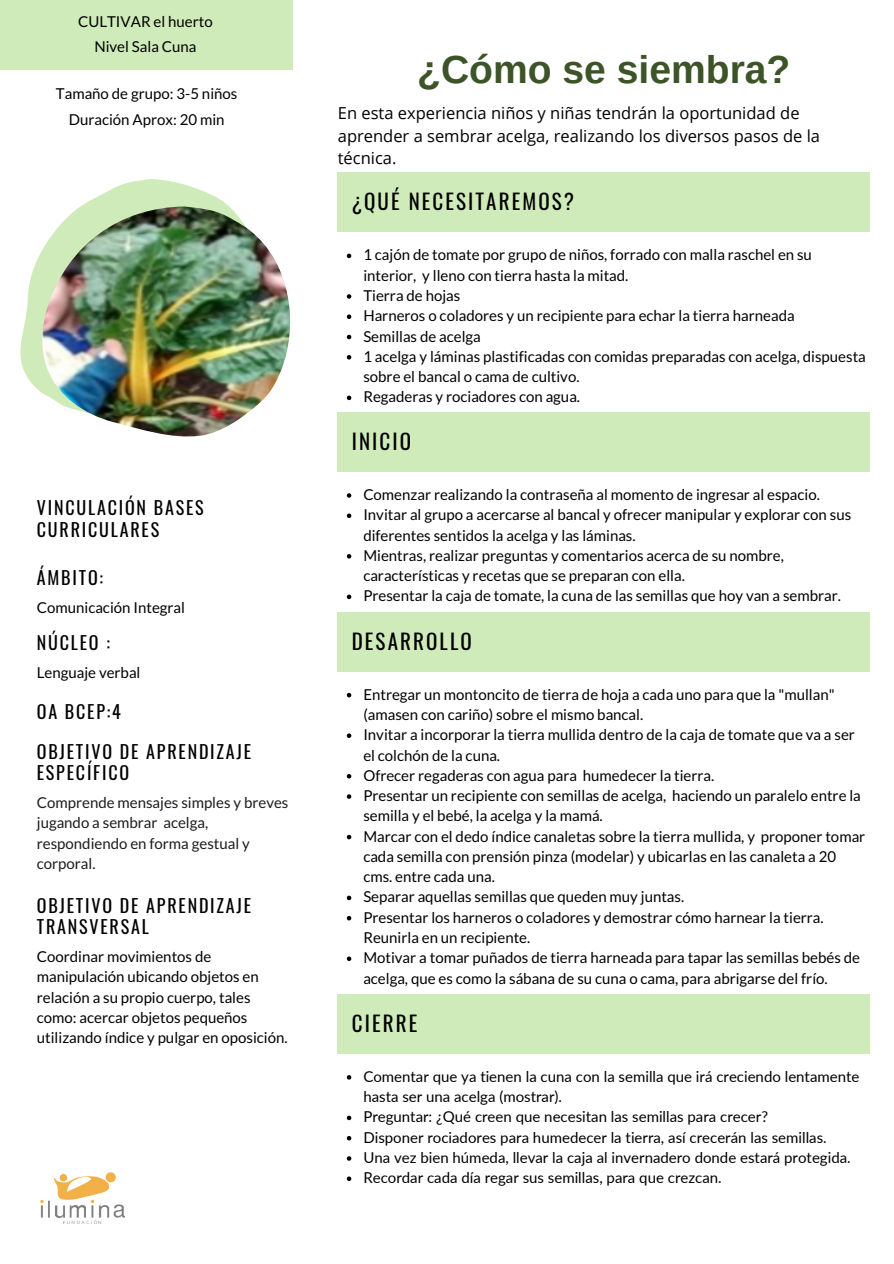
<style>
.page{position:relative;width:894px;height:1264px;background:#fff}
.page>*{position:absolute;margin:0;border:0;box-sizing:border-box;transform-origin:0 0}
.t1{font:700 39px "Arimo";color:#3c5428}
.t2{font:21px "Oswald";letter-spacing:.1em;color:#000}
.t3{font:18px/21.5px "Oswald";letter-spacing:.1em;color:#000}
.t4{font:16.5px/22.5px "Open Sans";color:#000}
.t5{font:15px/20.2px "Lato";color:#000}
.t6{font:15px/20.2px "Lato";color:#1c1b1f}
</style>
<div class="page">
<img style="left:40px;top:1172px;width:84px;height:51px">
<svg style="left:347px;top:254px;width:4px;height:4px"></svg>
<svg style="left:347px;top:294px;width:4px;height:5px"></svg>
<svg style="left:347px;top:314px;width:4px;height:5px"></svg>
<svg style="left:347px;top:335px;width:4px;height:4px"></svg>
<svg style="left:347px;top:355px;width:4px;height:4px"></svg>
<svg style="left:347px;top:395px;width:4px;height:5px"></svg>
<div style="left:338px;top:173px;width:531px;height:59px;background:#cfebb9"></div>
<svg style="left:347px;top:493px;width:4px;height:5px"></svg>
<svg style="left:347px;top:513px;width:4px;height:5px"></svg>
<svg style="left:347px;top:554px;width:4px;height:4px"></svg>
<svg style="left:347px;top:594px;width:4px;height:5px"></svg>
<div style="left:338px;top:412px;width:531px;height:59px;background:#cfebb9"></div>
<div style="left:0;top:0;width:293px;height:70px;background:#cfebb9"></div>
<svg style="left:347px;top:693px;width:4px;height:4px"></svg>
<svg style="left:347px;top:733px;width:4px;height:5px"></svg>
<svg style="left:347px;top:774px;width:4px;height:4px"></svg>
<svg style="left:347px;top:794px;width:4px;height:4px"></svg>
<svg style="left:347px;top:834px;width:4px;height:5px"></svg>
<svg style="left:347px;top:895px;width:4px;height:5px"></svg>
<svg style="left:347px;top:916px;width:4px;height:4px"></svg>
<svg style="left:347px;top:956px;width:4px;height:5px"></svg>
<div style="left:338px;top:612px;width:531px;height:59px;background:#cfebb9"></div>
<svg style="left:347px;top:1075px;width:4px;height:4px"></svg>
<svg style="left:347px;top:1115px;width:4px;height:5px"></svg>
<svg style="left:347px;top:1136px;width:4px;height:4px"></svg>
<svg style="left:347px;top:1156px;width:4px;height:4px"></svg>
<svg style="left:347px;top:1176px;width:4px;height:4px"></svg>
<div style="left:338px;top:994px;width:531px;height:59px;background:#cfebb9"></div>
<svg style="left:20px;top:179px;width:209px;height:214px"></svg>
<img style="left:42px;top:206px;width:248px;height:230px">
<p class="t5" style="left:78px;top:11px;width:136px">CULTIVAR el huerto</p>
<p class="t5" style="left:94px;top:36px;width:103px">Nivel Sala Cuna</p>
<p class="t5" style="left:56px;top:83px;width:183px">Tamaño de grupo: 3-5 niños</p>
<p class="t5" style="left:69px;top:109px;width:157px">Duración Aprox: 20 min</p>
<p class="t3" style="left:37px;top:496px;width:168px">VINCULACIÓN BASES<br>CURRICULARES</p>
<p class="t3" style="left:37px;top:566px;width:68px">ÁMBITO:</p>
<p class="t5" style="left:37px;top:596px;width:150px">Comunicación Integral</p>
<p class="t3" style="left:37px;top:631px;width:75px">NÚCLEO :</p>
<p class="t5" style="left:37px;top:661px;width:105px">Lenguaje verbal</p>
<p class="t3" style="left:37px;top:699px;width:86px">OA BCEP:4</p>
<p class="t3" style="left:37px;top:739px;width:216px">OBJETIVO DE APRENDIZAJE<br>ESPECÍFICO</p>
<p class="t6" style="left:37px;top:792px;width:253px">Comprende mensajes simples y breves jugando a sembrar acelga, respondiendo en forma gestual y corporal.</p>
<p class="t3" style="left:37px;top:894px;width:216px">OBJETIVO DE APRENDIZAJE<br>TRANSVERSAL</p>
<p class="t5" style="left:37px;top:946px;width:252px">Coordinar movimientos de manipulación ubicando objetos en relación a su propio cuerpo, tales como: acercar objetos pequeños utilizando índice y pulgar en oposición.</p>
<p class="t1" style="left:417px;top:48px;width:374px">¿Cómo se siembra?</p>
<p class="t4" style="left:338px;top:101px;width:483px">En esta experiencia niños y niñas tendrán la oportunidad de aprender a sembrar acelga, realizando los diversos pasos de la técnica.</p>
<p class="t2" style="left:351px;top:185px;width:224px">¿QUÉ NECESITAREMOS?</p>
<p class="t5" style="left:363px;top:244px;width:450px">1 cajón de tomate por grupo de niños, forrado con malla raschel en su interior, y lleno con tierra hasta la mitad.</p>
<p class="t5" style="left:363px;top:285px;width:98px">Tierra de hojas</p>
<p class="t5" style="left:363px;top:305px;width:432px">Harneros o coladores y un recipiente para echar la tierra harneada</p>
<p class="t5" style="left:363px;top:325px;width:119px">Semillas de acelga</p>
<p class="t5" style="left:363px;top:346px;width:504px">1 acelga y láminas plastificadas con comidas preparadas con acelga, dispuesta sobre el bancal o cama de cultivo.</p>
<p class="t5" style="left:363px;top:386px;width:218px">Regaderas y rociadores con agua.</p>
<p class="t2" style="left:351px;top:425px;width:61px">INICIO</p>
<p class="t5" style="left:363px;top:484px;width:458px">Comenzar realizando la contraseña al momento de ingresar al espacio.</p>
<p class="t5" style="left:363px;top:504px;width:489px">Invitar al grupo a acercarse al bancal y ofrecer manipular y explorar con sus diferentes sentidos la acelga y las láminas.</p>
<p class="t5" style="left:363px;top:545px;width:422px">Mientras, realizar preguntas y comentarios acerca de su nombre, características y recetas que se preparan con ella.</p>
<p class="t5" style="left:363px;top:585px;width:479px">Presentar la caja de tomate, la cuna de las semillas que hoy van a sembrar.</p>
<p class="t2" style="left:351px;top:624px;width:121px">DESARROLLO</p>
<p class="t5" style="left:363px;top:683px;width:473px">Entregar un montoncito de tierra de hoja a cada uno para que la "mullan" (amasen con cariño) sobre el mismo bancal.</p>
<p class="t5" style="left:363px;top:724px;width:493px">Invitar a incorporar la tierra mullida dentro de la caja de tomate que va a ser el colchón de la cuna.</p>
<p class="t5" style="left:363px;top:764px;width:352px">Ofrecer regaderas con agua para humedecer la tierra.</p>
<p class="t5" style="left:363px;top:785px;width:499px">Presentar un recipiente con semillas de acelga, haciendo un paralelo entre la semilla y el bebé, la acelga y la mamá.</p>
<p class="t5" style="left:363px;top:825px;width:503px">Marcar con el dedo índice canaletas sobre la tierra mullida, y proponer tomar cada semilla con prensión pinza (modelar) y ubicarlas en las canaleta a 20 cms. entre cada una.</p>
<p class="t5" style="left:363px;top:886px;width:322px">Separar aquellas semillas que queden muy juntas.</p>
<p class="t5" style="left:363px;top:906px;width:462px">Presentar los harneros o coladores y demostrar cómo harnear la tierra.<br>Reunirla en un recipiente.</p>
<p class="t5" style="left:363px;top:947px;width:498px">Motivar a tomar puñados de tierra harneada para tapar las semillas bebés de acelga, que es como la sábana de su cuna o cama, para abrigarse del frío.</p>
<p class="t2" style="left:351px;top:1006px;width:67px">CIERRE</p>
<p class="t5" style="left:363px;top:1065px;width:497px">Comentar que ya tienen la cuna con la semilla que irá creciendo lentamente hasta ser una acelga (mostrar).</p>
<p class="t5" style="left:363px;top:1106px;width:406px">Preguntar: ¿Qué creen que necesitan las semillas para crecer?</p>
<p class="t5" style="left:363px;top:1126px;width:465px">Disponer rociadores para humedecer la tierra, así crecerán las semillas.</p>
<p class="t5" style="left:363px;top:1146px;width:489px">Una vez bien húmeda, llevar la caja al invernadero donde estará protegida.</p>
<p class="t5" style="left:363px;top:1167px;width:360px">Recordar cada día regar sus semillas, para que crezcan.</p>
</div>
